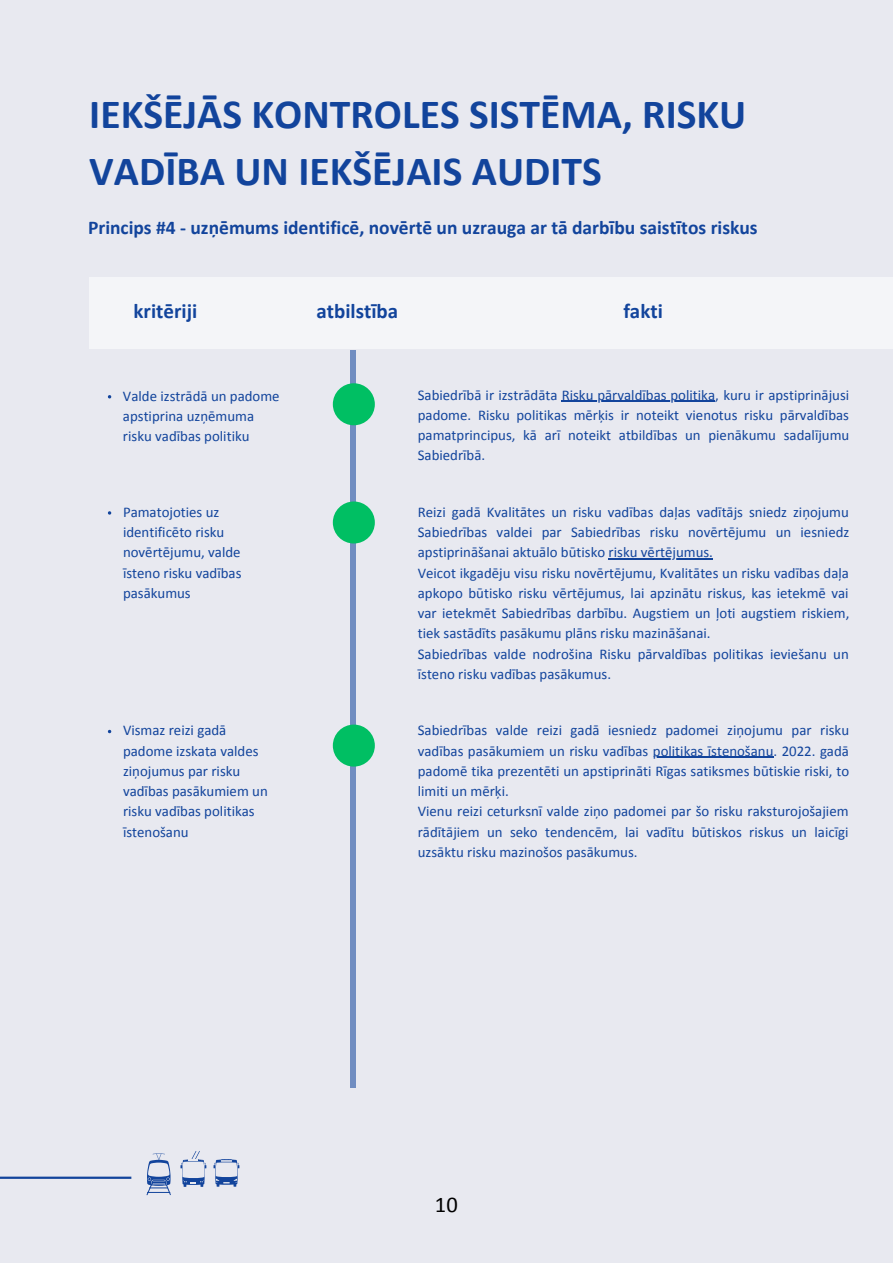
<style>
.page{position:relative;width:893px;height:1264px;background:#fff}
.page>*{position:absolute;margin:0;border:0;box-sizing:border-box;transform-origin:0 0}
.t1{font:700 41.55px/57.3px "Calibri";color:#12449c}
.t2{font:22.5px "Calibri";color:#000}
.t3{font:700 21px "Calibri";color:#12449c}
.t4{font:700 19.5px "Calibri";color:#12449c}
.t5{font:14.85px/20.2px "Calibri";color:#12449c;text-align:justify}
</style>
<div class="page">
<div style="left:0;top:0;width:892px;height:1262px;background:#e8e9f0"></div>
<hr style="left:561px;top:400px;width:154px;height:2px;background:#12449c">
<hr style="left:608px;top:558px;width:105px;height:1px;background:#12449c">
<hr style="left:652px;top:756px;width:121px;height:2px;background:#12449c">
<hr style="left:0;top:1176px;width:131px;height:2px;background:#12449c">
<svg style="left:146px;top:1153px;width:25px;height:42px"></svg>
<svg style="left:180px;top:1151px;width:26px;height:35px"></svg>
<svg style="left:213px;top:1159px;width:26px;height:27px"></svg>
<div style="left:89px;top:277px;width:803px;height:71px;background:#f4f5f8"></div>
<div style="left:350px;top:350px;width:5px;height:737px;background:#708dc1"></div>
<div style="left:333px;top:383px;width:42px;height:42px;background:#00bf63;border-radius:50%"></div>
<div style="left:333px;top:501px;width:42px;height:42px;background:#00bf63;border-radius:50%"></div>
<div style="left:333px;top:724px;width:42px;height:42px;background:#00bf63;border-radius:50%"></div>
<p class="t1" style="left:89px;top:89px;width:658px">IEKŠĒJĀS KONTROLES SISTĒMA, RISKU<br>VADĪBA UN IEKŠĒJAIS AUDITS</p>
<p class="t4" style="left:88px;top:219px;width:671px">Princips #4 - uzņēmums identificē, novērtē un uzrauga ar tā darbību saistītos riskus</p>
<p class="t3" style="left:133px;top:302px;width:65px">kritēriji</p>
<p class="t3" style="left:316px;top:302px;width:83px">atbilstība</p>
<p class="t3" style="left:623px;top:302px;width:41px">fakti</p>
<p class="t5" style="left:123px;top:387px;width:158px;text-align:left">Valde izstrādā un padome apstiprina uzņēmuma risku vadības politiku</p>
<p class="t5" style="left:418px;top:385px;width:433px">Sabiedrībā ir izstrādāta Risku pārvaldības politika, kuru ir apstiprinājusi padome. Risku politikas mērķis ir noteikt vienotus risku pārvaldības pamatprincipus, kā arī noteikt atbildības un pienākumu sadalījumu Sabiedrībā.</p>
<p class="t5" style="left:123px;top:503px;width:120px;text-align:left">Pamatojoties uz identificēto risku novērtējumu, valde īsteno risku vadības pasākumus</p>
<p class="t5" style="left:123px;top:721px;width:146px;text-align:left">Vismaz reizi gadā padome izskata valdes ziņojumus par risku vadības pasākumiem un risku vadības politikas īstenošanu</p>
<p class="t5" style="left:418px;top:503px;width:433px">Reizi gadā Kvalitātes un risku vadības daļas vadītājs sniedz ziņojumu Sabiedrības valdei par Sabiedrības risku novērtējumu un iesniedz apstiprināšanai aktuālo būtisko risku vērtējumus.</p>
<p class="t5" style="left:418px;top:564px;width:433px">Veicot ikgadēju visu risku novērtējumu, Kvalitātes un risku vadības daļa apkopo būtisko risku vērtējumus, lai apzinātu riskus, kas ietekmē vai var ietekmēt Sabiedrības darbību. Augstiem un ļoti augstiem riskiem, tiek sastādīts pasākumu plāns risku mazināšanai.</p>
<p class="t5" style="left:418px;top:644px;width:432px">Sabiedrības valde nodrošina Risku pārvaldības politikas ieviešanu un īsteno risku vadības pasākumus.</p>
<p class="t5" style="left:418px;top:721px;width:433px">Sabiedrības valde reizi gadā iesniedz padomei ziņojumu par risku vadības pasākumiem un risku vadības politikas īstenošanu. 2022. gadā padomē tika prezentēti un apstiprināti Rīgas satiksmes būtiskie riski, to limiti un mērķi.</p>
<p class="t5" style="left:418px;top:802px;width:432px">Vienu reizi ceturksnī valde ziņo padomei par šo risku raksturojošajiem rādītājiem un seko tendencēm, lai vadītu būtiskos riskus un laicīgi uzsāktu risku mazinošos pasākumus.</p>
<p class="t2" style="left:435px;top:1195px;width:24px">10</p>
</div>
